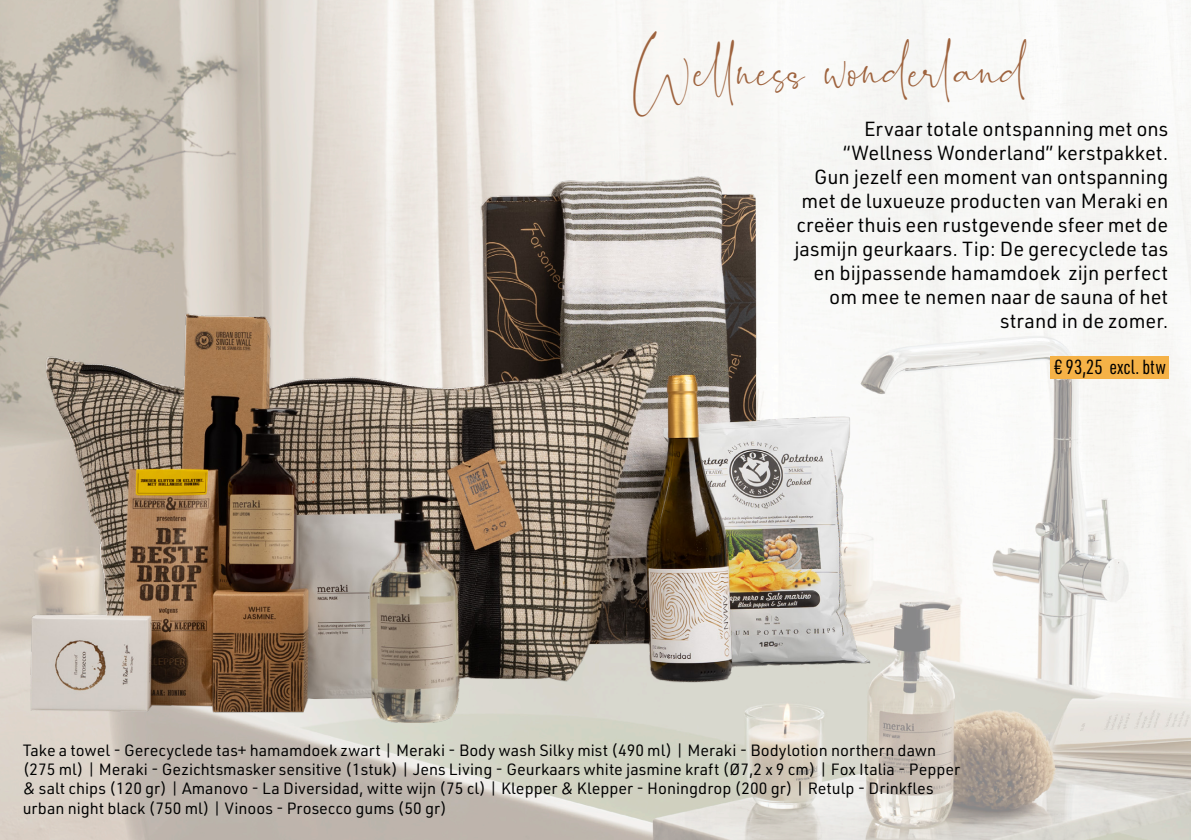
<style>
.page{position:relative;width:1191px;height:840px;background:#fff}
.page>*{position:absolute;margin:0;border:0;box-sizing:border-box;transform-origin:0 0}
.t1{font:28px "Romantically";color:#9e633e}
.t2{font:20px/24px "URWDIN";color:#000;text-align:right}
.t3{font:20px "URWDIN Cond";color:#000}
.t4{font:16px/19.2px "URWDIN";color:#000}
</style>
<div class="page">
<img style="left:0;top:0;width:1191px;height:839px">
<img style="left:13px;top:115px;width:878px;height:606px">
<div style="left:1049px;top:356px;width:119px;height:22px;background:#f5b247"></div>
<p class="t1" style="left:633px;top:55px;width:395px">Wellness wonderland</p>
<p class="t2" style="left:843px;top:116px;width:327px">Ervaar totale ontspanning met ons “Wellness Wonderland” kerstpakket.</p>
<p class="t2" style="left:794px;top:164px;width:375px">Gun jezelf een moment van ontspanning met de luxueuze producten van Meraki en creëer thuis een rustgevende sfeer met de jasmijn geurkaars. Tip: De gerecyclede tas en bijpassende hamamdoek zijn perfect om mee te nemen naar de sauna of het strand in de zomer.</p>
<p class="t3" style="left:1054px;top:353px;width:113px">€ 93,25 excl. btw</p>
<p class="t4" style="left:23px;top:739px;width:939px">Take a towel - Gerecyclede tas+ hamamdoek zwart | Meraki - Body wash Silky mist (490 ml) | Meraki - Bodylotion northern dawn (275 ml) | Meraki - Gezichtsmasker sensitive (1stuk) | Jens Living - Geurkaars white jasmine kraft (Ø7,2 x 9 cm) | Fox Italia - Pepper &amp; salt chips (120 gr) | Amanovo - La Diversidad, witte wijn (75 cl) | Klepper &amp; Klepper - Honingdrop (200 gr) | Retulp - Drinkfles urban night black (750 ml) | Vinoos - Prosecco gums (50 gr)</p>
</div>
